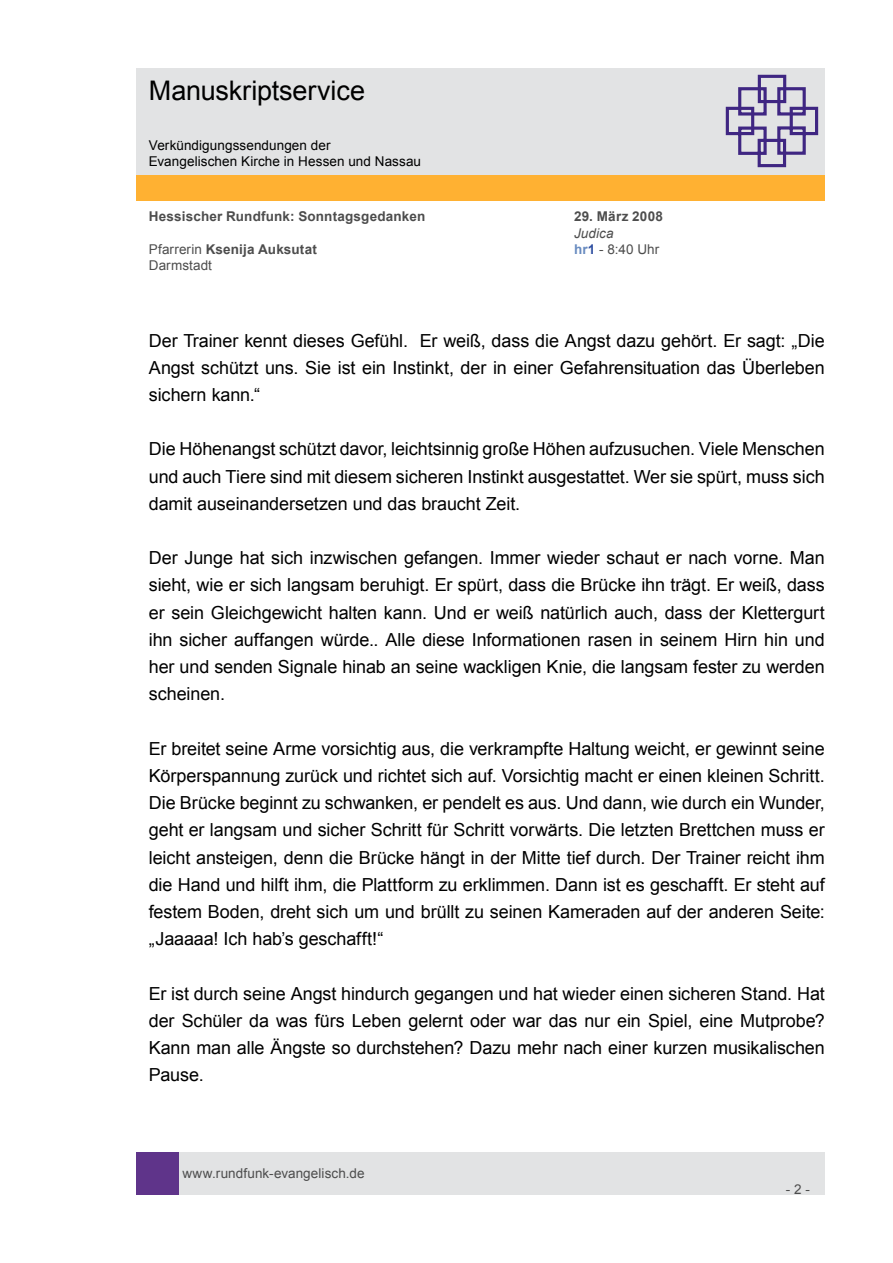
<style>
.page{position:relative;width:893px;height:1263px;background:#fff}
.page>*{position:absolute;margin:0;border:0;box-sizing:border-box;transform-origin:0 0}
.t1{font:27px "Arial";letter-spacing:-.005em;color:#000}
.t2{font:18px/27.2px "Arial";letter-spacing:-.005em;color:#000;text-align:justify}
.t3{font:700 13.5px "Arial";letter-spacing:.015em;color:#4d4d4d}
.t4{font:13.5px/16.2px "Arial";letter-spacing:.005em;color:#000}
.t5{font:13.5px "Arial";letter-spacing:.005em;color:#4d4d4d}
.t6{font:italic 13.5px "Arial";letter-spacing:.01em;color:#4d4d4d}
.s1{font-weight:400}
.s2{font-weight:700;color:#688bc0}
.s3{font-weight:700;color:#2f4fa1}
</style>
<div class="page">
<div style="left:179px;top:1152px;width:646px;height:43px;background:#e2e3e4"></div>
<div style="left:136px;top:1152px;width:43px;height:43px;background:#5f348a"></div>
<div style="left:136px;top:175px;width:689px;height:26px;background:#ffb132"></div>
<div style="left:136px;top:68px;width:689px;height:106px;background:#e2e3e4"></div>
<svg style="left:725px;top:74px;width:94px;height:94px"></svg>
<h1 class="t1" style="left:149px;top:73px;width:218px">Manuskriptservice</h1>
<p class="t4" style="left:149px;top:137px;width:274px">Verkündigungssendungen der<br>Evangelischen Kirche in Hessen und Nassau</p>
<p class="t3" style="left:149px;top:208px;width:278px">Hessischer Rundfunk: Sonntagsgedanken</p>
<p class="t3" style="left:574px;top:208px;width:90px">29. März 2008</p>
<p class="t6" style="left:574px;top:224px;width:41px">Judica</p>
<p class="t3" style="left:149px;top:240px;width:170px"><span class="s1">Pfarrerin</span> Ksenija Auksutat</p>
<p class="t5" style="left:574px;top:240px;width:87px"><span class="s2">hr</span><span class="s3">1</span> - 8:40 Uhr</p>
<p class="t5" style="left:149px;top:256px;width:65px">Darmstadt</p>
<p class="t2" style="left:149px;top:327px;width:677px">Der Trainer kennt dieses Gefühl. Er weiß, dass die Angst dazu gehört. Er sagt: „Die Angst schützt uns. Sie ist ein Instinkt, der in einer Gefahrensituation das Überleben sichern kann.“</p>
<p class="t2" style="left:149px;top:436px;width:677px">Die Höhenangst schützt davor, leichtsinnig große Höhen aufzusuchen. Viele Menschen und auch Tiere sind mit diesem sicheren Instinkt ausgestattet. Wer sie spürt, muss sich damit auseinandersetzen und das braucht Zeit.</p>
<p class="t2" style="left:149px;top:544px;width:677px">Der Junge hat sich inzwischen gefangen. Immer wieder schaut er nach vorne. Man sieht, wie er sich langsam beruhigt. Er spürt, dass die Brücke ihn trägt. Er weiß, dass er sein Gleichgewicht halten kann. Und er weiß natürlich auch, dass der Klettergurt ihn sicher auffangen würde.. Alle diese Informationen rasen in seinem Hirn hin und her und senden Signale hinab an seine wackligen Knie, die langsam fester zu werden scheinen.</p>
<p class="t2" style="left:149px;top:735px;width:678px">Er breitet seine Arme vorsichtig aus, die verkrampfte Haltung weicht, er gewinnt seine Körperspannung zurück und richtet sich auf. Vorsichtig macht er einen kleinen Schritt.<br>Die Brücke beginnt zu schwanken, er pendelt es aus. Und dann, wie durch ein Wunder, geht er langsam und sicher Schritt für Schritt vorwärts. Die letzten Brettchen muss er leicht ansteigen, denn die Brücke hängt in der Mitte tief durch. Der Trainer reicht ihm die Hand und hilft ihm, die Plattform zu erklimmen. Dann ist es geschafft. Er steht auf festem Boden, dreht sich um und brüllt zu seinen Kameraden auf der anderen Seite: „Jaaaaa! Ich hab’s geschafft!“</p>
<p class="t2" style="left:149px;top:980px;width:677px">Er ist durch seine Angst hindurch gegangen und hat wieder einen sicheren Stand. Hat der Schüler da was fürs Leben gelernt oder war das nur ein Spiel, eine Mutprobe?<br>Kann man alle Ängste so durchstehen? Dazu mehr nach einer kurzen musikalischen Pause.</p>
<p class="t5" style="left:182px;top:1164px;width:184px">www.rundfunk-evangelisch.de</p>
<p class="t5" style="left:786px;top:1180px;width:26px">- 2 -</p>
</div>
